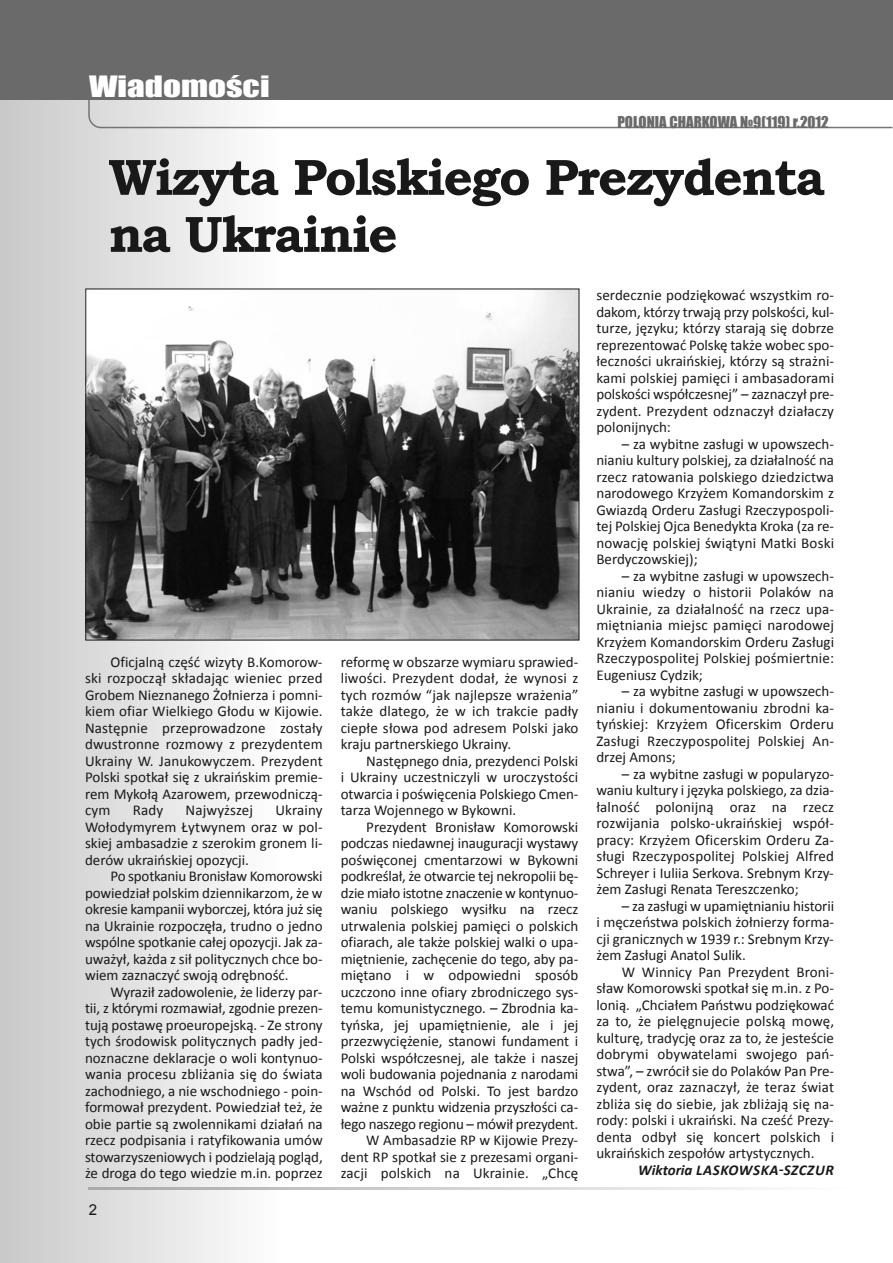
<style>
.page{position:relative;width:893px;height:1263px;background:#fff}
.page>*{position:absolute;margin:0;border:0;box-sizing:border-box;transform-origin:0 0}
.t1{font:700 51px/57px "Bookman Old Style";letter-spacing:-.035em;color:#191919}
.t2{font:27px "Impact";color:#fff;scale:1.3 1}
.t3{font:15px/16.5px "Calibri";color:#191919;text-align:justify}
.t4{font:15px "Impact";color:#6a6a6a}
.t5{font:italic 700 15px "Calibri";letter-spacing:.04em;color:#191919}
.t6{font:15px "Arial";color:#191919}
</style>
<div class="page">
<div style="left:0;top:37px;width:281px;height:1226px;background:linear-gradient(to right,#c7c7c7,#fdfdfd)"></div>
<svg style="left:88px;top:99px;width:805px;height:30px"></svg>
<div style="left:0;top:0;width:893px;height:99px;background:#6a6a6a"></div>
<img style="left:89px;top:1188px;width:671px;height:1px">
<img style="left:88px;top:291px;width:489px;height:347px">
<h2 class="t2" style="left:89px;top:70px;width:140px">Wiadomości</h2>
<p class="t4" style="left:617px;top:112px;width:213px">POLONIA CHARKOWA №9(119) r.2012</p>
<h1 class="t1" style="left:109px;top:148px;width:718px">Wizyta Polskiego Prezydenta na Ukrainie</h1>
<p class="t3" style="left:85px;top:654px;width:239px;text-indent:26px">Oficjalną część wizyty B.Komorow&shy;ski rozpoczął składając wieniec przed Grobem Nieznanego Żołnierza i pomni&shy;kiem ofiar Wielkiego Głodu w Kijowie.<br>Następnie przeprowadzone zostały dwustronne rozmowy z prezydentem Ukrainy W. Janukowyczem. Prezydent Polski spotkał się z ukraińskim premie&shy;rem Mykołą Azarowem, przewodniczą&shy;cym</p>
<p class="t3" style="left:85px;top:803px;width:239px;text-indent:190px">Ukrainy Wołodymyrem Łytwynem oraz w pol&shy;skiej ambasadzie z szerokim gronem li&shy;derów ukraińskiej opozycji.</p>
<p class="t3" style="left:85px;top:869px;width:239px;text-indent:26px">Po spotkaniu Bronisław Komorowski powiedział polskim dziennikarzom, że w okresie kampanii wyborczej, która już się na Ukrainie rozpoczęła, trudno o jedno wspólne spotkanie całej opozycji. Jak za&shy;uważył, każda z sił politycznych chce bo&shy;wiem zaznaczyć swoją odrębność.</p>
<p class="t3" style="left:85px;top:984px;width:239px;text-indent:26px">Wyraził zadowolenie, że liderzy par&shy;tii, z którymi rozmawiał, zgodnie prezen&shy;tują postawę proeuropejską. - Ze strony tych środowisk politycznych padły jed&shy;noznaczne deklaracje o woli kontynuo&shy;wania procesu zbliżania się do świata zachodniego, a nie wschodniego - poin&shy;formował prezydent. Powiedział też, że obie partie są zwolennikami działań na rzecz podpisania i ratyfikowania umów stowarzyszeniowych i podzielają pogląd, że droga do tego wiedzie m.in. poprzez</p>
<p class="t3" style="left:133px;top:803px;width:32px">Rady</p>
<p class="t3" style="left:186px;top:803px;width:69px">Najwyższej</p>
<p class="t6" style="left:89px;top:1202px;width:10px">2</p>
<p class="t3" style="left:341px;top:654px;width:239px">reformę w obszarze wymiaru sprawied&shy;liwości. Prezydent dodał, że wynosi z tych rozmów “jak najlepsze wrażenia” także dlatego, że w ich trakcie padły ciepłe słowa pod adresem Polski jako kraju partnerskiego Ukrainy.</p>
<p class="t3" style="left:341px;top:753px;width:239px;text-indent:26px">Następnego dnia, prezydenci Polski i Ukrainy uczestniczyli w uroczystości otwarcia i poświęcenia Polskiego Cmen&shy;tarza Wojennego w Bykowni.</p>
<p class="t3" style="left:341px;top:819px;width:239px;text-align:right">Prezydent Bronisław Komorowski podczas niedawnej inauguracji wystawy poświęconej cmentarzowi w Bykowni podkreślał, że otwarcie tej nekropolii bę&shy;dzie miało istotne znaczenie w kontynuo&shy;waniu polskiego wysiłku na rzecz utrwalenia polskiej pamięci o polskich ofiarach, ale także polskiej walki o upa&shy;miętnienie, zachęcenie do tego, aby pa&shy;miętano i w odpowiedni sposób uczczono inne ofiary zbrodniczego sys&shy;temu komunistycznego. – Zbrodnia ka&shy;tyńska, jej upamiętnienie, ale i jej przezwyciężenie, stanowi fundament i Polski współczesnej, ale także i naszej woli budowania pojednania z narodami na Wschód od Polski. To jest bardzo ważne z punktu widzenia przyszłości ca&shy;łego naszego regionu – mówił prezydent.<br>W Ambasadzie RP w Kijowie Prezy&shy;dent RP spotkał sie z prezesami organi&shy;zacji polskich na Ukrainie. „Chcę</p>
<p class="t3" style="left:596px;top:288px;width:239px">serdecznie podziękować wszystkim ro&shy;dakom, którzy trwają przy polskości, kul&shy;turze, języku; którzy starają się dobrze reprezentować Polskę także wobec spo&shy;łeczności ukraińskiej, którzy są strażni&shy;kami polskiej pamięci i ambasadorami polskości współczesnej” – zaznaczył pre&shy;zydent. Prezydent odznaczył działaczy polonijnych:</p>
<p class="t3" style="left:596px;top:437px;width:239px;text-indent:26px">– za wybitne zasługi w upowszech&shy;nianiu kultury polskiej, za działalność na rzecz ratowania polskiego dziedzictwa narodowego Krzyżem Komandorskim z Gwiazdą Orderu Zasługi Rzeczypospoli&shy;tej Polskiej Ojca Benedykta Kroka (za re&shy;nowację polskiej świątyni Matki Boski Berdyczowskiej);</p>
<p class="t3" style="left:596px;top:569px;width:239px;text-indent:26px">– za wybitne zasługi w upowszech&shy;nianiu wiedzy o historii Polaków na Ukrainie, za działalność na rzecz upa&shy;miętniania miejsc pamięci narodowej Krzyżem Komandorskim Orderu Zasługi Rzeczypospolitej Polskiej pośmiertnie:<br>Eugeniusz Cydzik;</p>
<p class="t3" style="left:596px;top:684px;width:239px;text-indent:26px">– za wybitne zasługi w upowszech&shy;nianiu i dokumentowaniu zbrodni ka&shy;tyńskiej: Krzyżem Oficerskim Orderu Zasługi Rzeczypospolitej Polskiej An&shy;drzej Amons;</p>
<p class="t3" style="left:596px;top:767px;width:239px;text-indent:26px">– za wybitne zasługi w popularyzo&shy;waniu kultury i języka polskiego, za dzia&shy;łalność polonijną oraz na rzecz rozwijania polsko-ukraińskiej współ&shy;pracy: Krzyżem Oficerskim Orderu Za&shy;sługi Rzeczypospolitej Polskiej Alfred Schreyer i Iuliia Serkova. Srebnym Krzy&shy;żem Zasługi Renata Tereszczenko;</p>
<p class="t3" style="left:596px;top:899px;width:239px;text-indent:26px">– za zasługi w upamiętnianiu historii i męczeństwa polskich żołnierzy forma&shy;cji granicznych w 1939 r.: Srebnym Krzy&shy;żem Zasługi Anatol Sulik.</p>
<p class="t3" style="left:596px;top:965px;width:239px;text-indent:26px">W Winnicy Pan Prezydent Broni&shy;sław Komorowski spotkał się m.in. z Po&shy;lonią. „Chciałem Państwu podziękować za to, że pielęgnujecie polską mowę, kulturę, tradycję oraz za to, że jesteście dobrymi obywatelami swojego pań&shy;stwa”, – zwrócił sie do Polaków Pan Pre&shy;zydent, oraz zaznaczył, że teraz świat zbliża się do siebie, jak zbliżają się na&shy;rody: polski i ukraiński. Na cześć Prezy&shy;denta odbył się koncert polskich i ukraińskich zespołów artystycznych.</p>
<p class="t5" style="left:638px;top:1163px;width:197px">WIKTORIA LASKOWSKA-SZCZUR</p>
</div>
